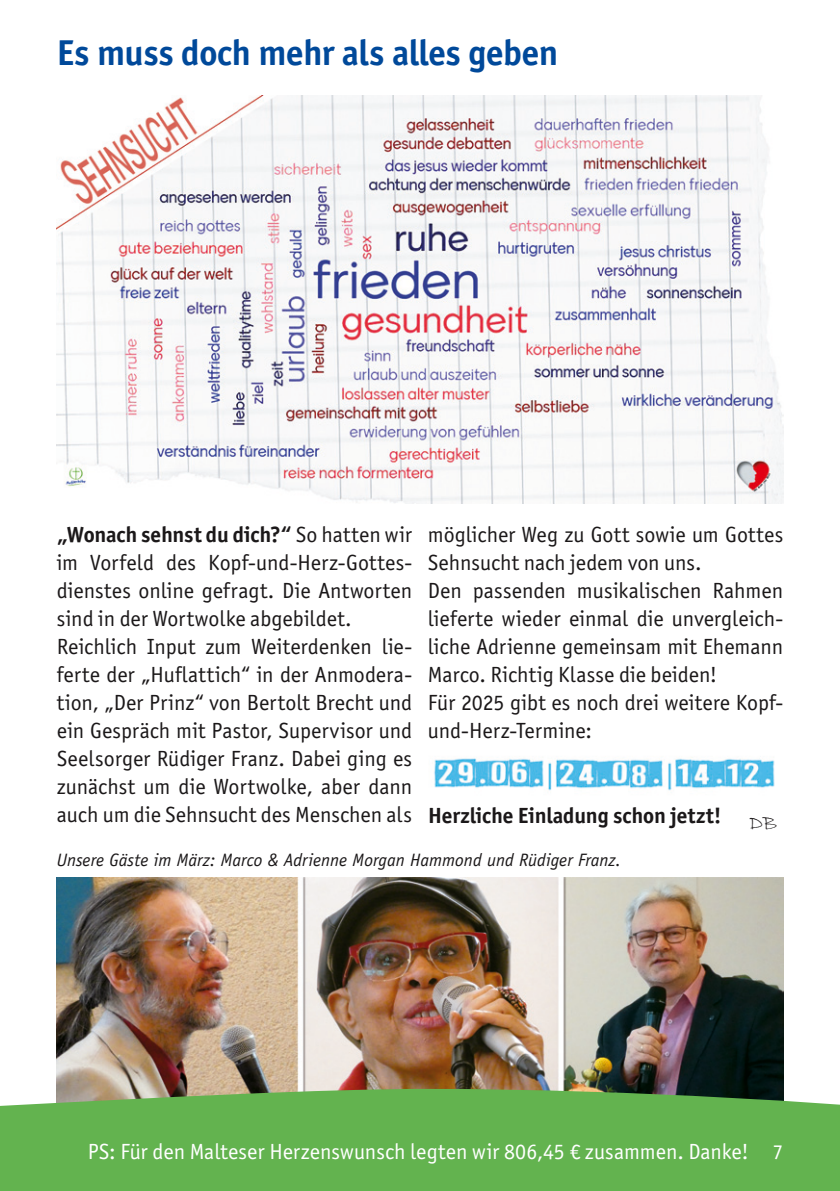
<style>
.page{position:relative;width:840px;height:1191px;background:#fff}
.page>*{position:absolute;margin:0;border:0;box-sizing:border-box;transform-origin:0 0}
.t1{font:700 36px "Officina Sans ITC Pro";letter-spacing:-.01em;color:#00499a}
.t2{font:22px/28px "Officina Sans ITC Pro";color:#1b1819}
.t3{font:22px "Officina Sans ITC Pro";color:#fff}
.t4{font:700 22px "Officina Sans ITC Pro";letter-spacing:-.005em;color:#1b1819}
.t5{font:22px "Bradley Hand ITC";color:#1b1819}
.t6{font:21px "Officina Sans ITC Pro";color:#fff}
.t7{font:italic 18px "Officina Sans";letter-spacing:.005em;color:#1b1819}
.s1{font-weight:700}
</style>
<div class="page">
<img style="left:57px;top:877px;width:725px;height:212px">
<div style="left:0;top:1089px;width:839px;height:102px;background:#63b34f"></div>
<img style="left:434px;top:757px;width:341px;height:34px">
<img style="left:57px;top:96px;width:725px;height:408px">
<h1 class="t1" style="left:57px;top:30px;width:502px">Es muss doch mehr als alles geben</h1>
<p class="t2" style="left:57px;top:520px;width:357px"><span class="s1">„Wonach sehnst du dich?“</span> So hatten wir im Vorfeld des Kopf-und-Herz-Gottes&shy;dienstes online gefragt. Die Antworten sind in der Wortwolke abgebildet.<br>Reichlich Input zum Weiterdenken lie&shy;ferte der „Huflattich“ in der Anmodera&shy;tion, „Der Prinz“ von Bertolt Brecht und ein Gespräch mit Pastor, Supervisor und Seelsorger Rüdiger Franz. Dabei ging es zunächst um die Wortwolke, aber dann auch um die Sehnsucht des Menschen als</p>
<p class="t2" style="left:427px;top:520px;width:357px">möglicher Weg zu Gott sowie um Gottes Sehnsucht nach jedem von uns.<br>Den passenden musikalischen Rahmen lieferte wieder einmal die unvergleich&shy;liche Adrienne gemeinsam mit Ehemann Marco. Richtig Klasse die beiden!<br>Für 2025 gibt es noch drei weitere Kopf&shy;und-Herz-Termine:</p>
<p class="t4" style="left:428px;top:802px;width:294px">Herzliche Einladung schon jetzt!</p>
<p class="t5" style="left:749px;top:809px;width:29px">DB</p>
<p class="t7" style="left:57px;top:850px;width:565px">Unsere Gäste im März: Marco &amp; Adrienne Morgan Hammond und Rüdiger Franz.</p>
<p class="t3" style="left:88px;top:1138px;width:662px">PS: Für den Malteser Herzenswunsch legten wir 806,45 € zusammen. Danke!</p>
<p class="t6" style="left:772px;top:1139px;width:12px">7</p>
</div>
